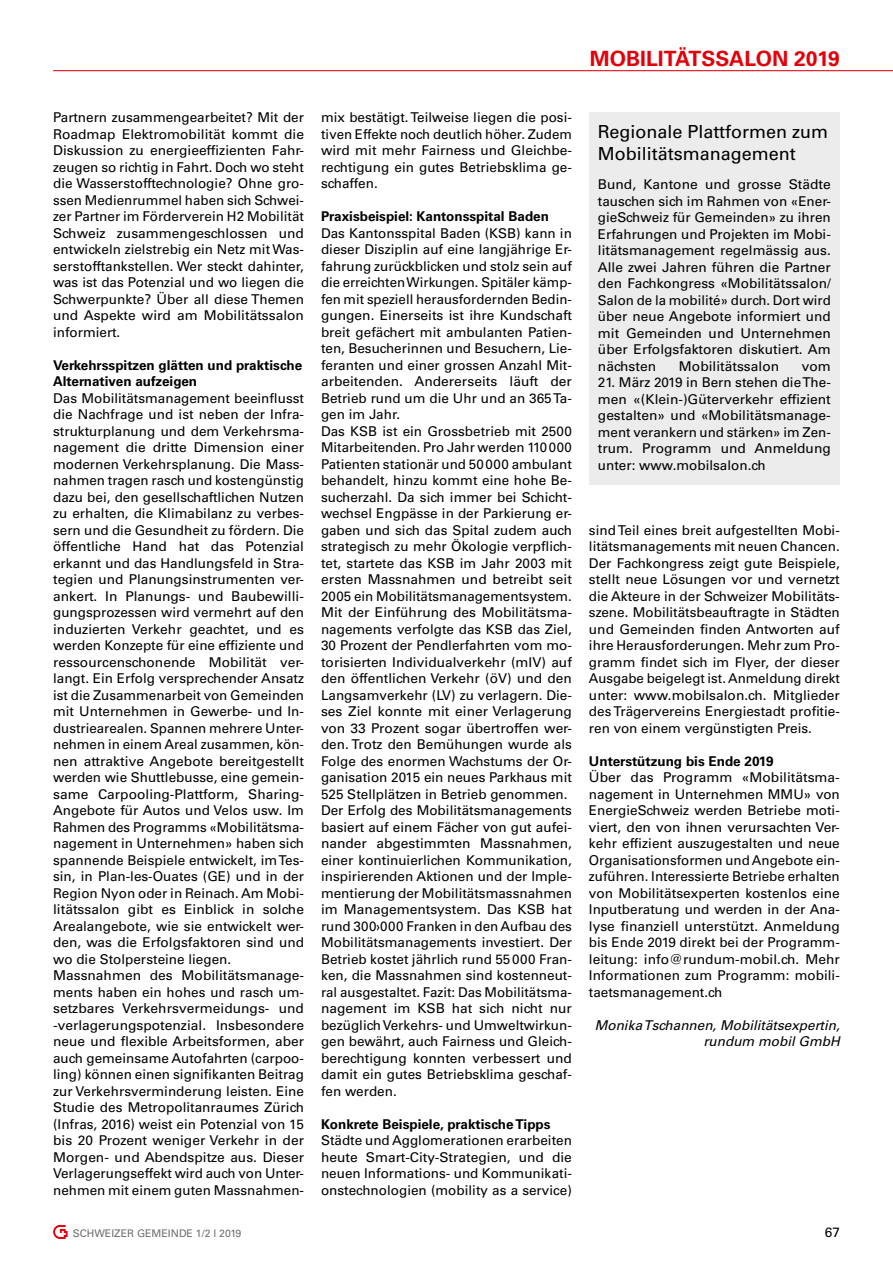
<style>
.page{position:relative;width:893px;height:1263px;background:#fff}
.page>*{position:absolute;margin:0;border:0;box-sizing:border-box;transform-origin:0 0}
.t1{font:700 21px "Univers LT Std";color:#e3000b}
.t2{font:18px/22.5px "Univers LT Std";color:#000}
.t3{font:13.5px/16.5px "Univers LT Std";color:#000;text-align:justify}
.t4{font:700 13.5px/16.5px "Univers LT Std";color:#000}
.t5{font:italic 13.5px/16.5px "Univers LT Std";color:#000;text-align:right}
.t6{font:10.5px "Univers LT Std";color:#6e6e6e}
</style>
<div class="page">
<hr style="left:53px;top:70px;width:840px;height:1px;background:#e3000b">
<svg style="left:53px;top:1225px;width:15px;height:14px"></svg>
<div style="left:589px;top:112px;width:251px;height:373px;background:#ececec"></div>
<h1 class="t1" style="left:590px;top:46px;width:251px">MOBILITÄTSSALON 2019</h1>
<p class="t3" style="left:53px;top:109px;width:252px">Partnern zusammengearbeitet? Mit der Roadmap Elektromobilität kommt die Diskussion zu energieeffizienten Fahr&shy;zeugen so richtig in Fahrt. Doch wo steht die Wasserstofftechnologie? Ohne gro&shy;ssen Medienrummel haben sich Schwei&shy;zer Partner im Förderverein H2 Mobilität Schweiz zusammengeschlossen und entwickeln zielstrebig ein Netz mit Was&shy;serstofftankstellen. Wer steckt dahinter, was ist das Potenzial und wo liegen die Schwerpunkte? Über all diese Themen und Aspekte wird am Mobilitätssalon informiert.</p>
<p class="t4" style="left:53px;top:357px;width:251px">Verkehrsspitzen glätten und praktische<br>Alternativen aufzeigen</p>
<p class="t3" style="left:53px;top:390px;width:252px;text-align:left">Das Mobilitätsmanagement beeinflusst die Nachfrage und ist neben der Infra&shy;strukturplanung und dem Verkehrsma&shy;nagement die dritte Dimension einer modernen Verkehrsplanung. Die Mass&shy;nahmen tragen rasch und kostengünstig dazu bei, den gesellschaftlichen Nutzen zu erhalten, die Klimabilanz zu verbes&shy;sern und die Gesundheit zu fördern. Die öffentliche Hand hat das Potenzial erkannt und das Handlungsfeld in Stra&shy;tegien und Planungsinstrumenten ver&shy;ankert. In Planungs- und Baubewilli&shy;gungsprozessen wird vermehrt auf den induzierten Verkehr geachtet, und es werden Konzepte für eine effiziente und ressourcenschonende Mobilität ver&shy;langt. Ein Erfolg versprechender Ansatz ist die Zusammenarbeit von Gemeinden mit Unternehmen in Gewerbe- und In&shy;dustriearealen. Spannen mehrere Unter&shy;nehmen in einem Areal zusammen, kön&shy;nen attraktive Angebote bereitgestellt werden wie Shuttlebusse, eine gemein&shy;same Carpooling-Plattform, Sharing-Angebote für Autos und Velos usw. Im Rahmen des Programms «Mobilitätsma&shy;nagement in Unternehmen» haben sich spannende Beispiele entwickelt, im Tes&shy;sin, in Plan-les-Ouates (GE) und in der Region Nyon oder in Reinach. Am Mobi&shy;litätssalon gibt es Einblick in solche Arealangebote, wie sie entwickelt wer&shy;den, was die Erfolgsfaktoren sind und wo die Stolpersteine liegen.<br>Massnahmen des Mobilitätsmanage&shy;ments haben ein hohes und rasch um&shy;setzbares Verkehrsvermeidungs- und -verlagerungspotenzial. Insbesondere neue und flexible Arbeitsformen, aber auch gemeinsame Autofahrten (carpoo&shy;ling) können einen signifikanten Beitrag zur Verkehrsverminderung leisten. Eine Studie des Metropolitanraumes Zürich (Infras, 2016) weist ein Potenzial von 15 bis 20 Prozent weniger Verkehr in der Morgen- und Abendspitze aus. Dieser Verlagerungseffekt wird auch von Unter&shy;nehmen mit einem guten Massnahmen-</p>
<p class="t3" style="left:321px;top:109px;width:252px">mix bestätigt. Teilweise liegen die posi&shy;tiven Effekte noch deutlich höher. Zudem wird mit mehr Fairness und Gleichbe&shy;rechtigung ein gutes Betriebsklima ge&shy;schaffen.</p>
<p class="t4" style="left:321px;top:208px;width:229px">Praxisbeispiel: Kantonsspital Baden</p>
<p class="t3" style="left:321px;top:225px;width:252px;text-align:left">Das Kantonsspital Baden (KSB) kann in dieser Disziplin auf eine langjährige Er&shy;fahrung zurückblicken und stolz sein auf die erreichten Wirkungen. Spitäler kämp&shy;fen mit speziell herausfordernden Bedin&shy;gungen. Einerseits ist ihre Kundschaft breit gefächert mit ambulanten Patien&shy;ten, Besucherinnen und Besuchern, Lie&shy;feranten und einer grossen Anzahl Mit&shy;arbeitenden. Andererseits läuft der Betrieb rund um die Uhr und an 365 Ta&shy;gen im Jahr.<br>Das KSB ist ein Grossbetrieb mit 2500<br>Mitarbeitenden. Pro Jahr werden 110000<br>Patienten stationär und 50000 ambulant behandelt, hinzu kommt eine hohe Be&shy;sucherzahl. Da sich immer bei Schicht&shy;wechsel Engpässe in der Parkierung er&shy;gaben und sich das Spital zudem auch strategisch zu mehr Ökologie verpflich&shy;tet, startete das KSB im Jahr 2003 mit ersten Massnahmen und betreibt seit 2005 ein Mobilitätsmanagementsystem.<br>Mit der Einführung des Mobilitätsma&shy;nagements verfolgte das KSB das Ziel, 30 Prozent der Pendlerfahrten vom mo&shy;torisierten Individualverkehr (mIV) auf den öffentlichen Verkehr (öV) und den Langsamverkehr (LV) zu verlagern. Die&shy;ses Ziel konnte mit einer Verlagerung von 33 Prozent sogar übertroffen wer&shy;den. Trotz den Bemühungen wurde als Folge des enormen Wachstums der Or&shy;ganisation 2015 ein neues Parkhaus mit 525 Stellplätzen in Betrieb genommen.<br>Der Erfolg des Mobilitätsmanagements basiert auf einem Fächer von gut aufei&shy;nander abgestimmten Massnahmen, einer kontinuierlichen Kommunikation, inspirierenden Aktionen und der Imple&shy;mentierung der Mobilitätsmassnahmen im Managementsystem. Das KSB hat rund 300›000 Franken in den Aufbau des Mobilitätsmanagements investiert. Der Betrieb kostet jährlich rund 55000 Fran&shy;ken, die Massnahmen sind kostenneut&shy;ral ausgestaltet. Fazit: Das Mobilitätsma&shy;nagement im KSB hat sich nicht nur bezüglich Verkehrs- und Umweltwirkun&shy;gen bewährt, auch Fairness und Gleich&shy;berechtigung konnten verbessert und damit ein gutes Betriebsklima geschaf&shy;fen werden.</p>
<p class="t4" style="left:321px;top:1116px;width:231px">Konkrete Beispiele, praktische Tipps</p>
<p class="t3" style="left:321px;top:1132px;width:252px">Städte und Agglomerationen erarbeiten heute Smart-City-Strategien, und die neuen Informations- und Kommunikati&shy;onstechnologien (mobility as a service)</p>
<h2 class="t2" style="left:598px;top:120px;width:232px">Regionale Plattformen zum<br>Mobilitätsmanagement</h2>
<p class="t3" style="left:598px;top:176px;width:234px">Bund, Kantone und grosse Städte tauschen sich im Rahmen von «Ener&shy;gieSchweiz für Gemeinden» zu ihren Erfahrungen und Projekten im Mobi&shy;litätsmanagement regelmässig aus.<br>Alle zwei Jahren führen die Partner den Fachkongress «Mobilitätssalon/ Salon de la mobilité» durch. Dort wird über neue Angebote informiert und mit Gemeinden und Unternehmen über Erfolgsfaktoren diskutiert. Am nächsten</p>
<p class="t3" style="left:679px;top:358px;width:102px">Mobilitätssalon</p>
<p class="t3" style="left:802px;top:358px;width:30px">vom</p>
<p class="t3" style="left:598px;top:374px;width:234px">21. März 2019 in Bern stehen die The&shy;men «(Klein-)Güterverkehr effizient gestalten» und «Mobilitätsmanage&shy;ment verankern und stärken» im Zen&shy;trum. Programm und Anmeldung unter: www.mobilsalon.ch</p>
<p class="t3" style="left:589px;top:522px;width:252px">sind Teil eines breit aufgestellten Mobi&shy;litätsmanagements mit neuen Chancen.<br>Der Fachkongress zeigt gute Beispiele, stellt neue Lösungen vor und vernetzt die Akteure in der Schweizer Mobilitäts&shy;szene. Mobilitätsbeauftragte in Städten und Gemeinden finden Antworten auf ihre Herausforderungen. Mehr zum Pro&shy;gramm findet sich im Flyer, der dieser Ausgabe beigelegt ist. Anmeldung direkt unter: www.mobilsalon.ch. Mitglieder des Trägervereins Energiestadt profitie&shy;ren von einem vergünstigten Preis.</p>
<p class="t4" style="left:589px;top:753px;width:186px">Unterstützung bis Ende 2019</p>
<p class="t3" style="left:589px;top:769px;width:252px">Über das Programm «Mobilitätsma&shy;nagement in Unternehmen MMU» von EnergieSchweiz werden Betriebe moti&shy;viert, den von ihnen verursachten Ver&shy;kehr effizient auszugestalten und neue Organisationsformen und Angebote ein&shy;zuführen. Interessierte Betriebe erhalten von Mobilitätsexperten kostenlos eine Inputberatung und werden in der Ana&shy;lyse finanziell unterstützt. Anmeldung bis Ende 2019 direkt bei der Programm&shy;leitung: info@rundum-mobil.ch. Mehr Informationen zum Programm: mobili&shy;taetsmanagement.ch</p>
<p class="t5" style="left:595px;top:1017px;width:247px">Monika Tschannen, Mobilitätsexpertin, rundum mobil GmbH</p>
<p class="t6" style="left:73px;top:1227px;width:170px">SCHWEIZER GEMEINDE 1/2 l 2019</p>
<p class="t3" style="left:825px;top:1224px;width:17px">67</p>
</div>
